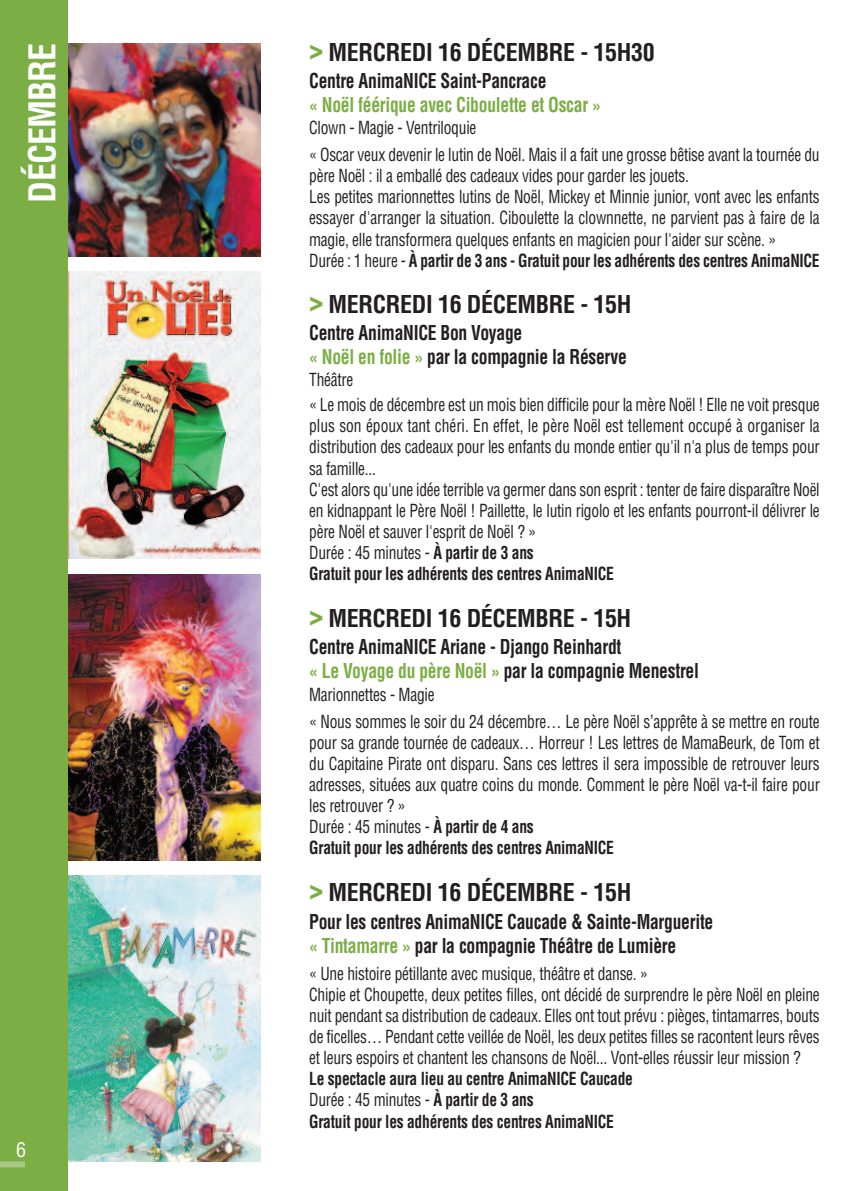
<style>
.page{position:relative;width:851px;height:1191px;background:#fff}
.page>*{position:absolute;margin:0;border:0;box-sizing:border-box;transform-origin:0 0}
.t1{font:700 condensed 36px "Helvetica";letter-spacing:-.025em;color:#fff}
.t2{font:700 condensed 24px "Helvetica";letter-spacing:-.015em;color:#231f20}
.t3{font:700 condensed 20px/24px "Helvetica";letter-spacing:-.015em;color:#231f20;scale:.88 1}
.t4{font:700 condensed 20px "Helvetica";letter-spacing:-.015em;color:#7bae44;scale:.88 1}
.t5{font:condensed 20px "Helvetica";color:#fff}
.t6{font:condensed 17.6px/21.2px "Helvetica";letter-spacing:-.015em;color:#231f20;scale:.88 1}
.t7{font:700 condensed 17.6px/21.2px "Helvetica";letter-spacing:-.015em;color:#231f20;scale:.88 1}
.s1{font-family:"Helvetica Neue";font-weight:900;font-size:27.2px;color:#7bae44}
.s2{font-weight:700}
.s3{color:#7bae44}
.s4{font-weight:400}
</style>
<div class="page">
<img style="left:68px;top:574px;width:193px;height:286px">
<img style="left:68px;top:272px;width:193px;height:286px">
<img style="left:68px;top:875px;width:193px;height:286px">
<img style="left:68px;top:43px;width:193px;height:214px">
<div style="left:0;top:0;width:68px;height:1191px;background:#7bae44"></div>
<div style="left:0;top:1161px;width:25px;height:6px;background:#aac784"></div>
<hr style="left:850px;top:0;width:1px;height:1191px;background:#7bae44">
<h1 class="t1" style="left:22px;top:202px;width:161px;rotate:-90deg">DÉCEMBRE</h1>
<p class="t5" style="left:16px;top:1142px;width:11px">6</p>
<h2 class="t2" style="left:309px;top:39px;width:347px"><span class="s1">&gt;</span> MERCREDI 16 DÉCEMBRE - 15H30</h2>
<p class="t3" style="left:309px;top:69px;width:271px">Centre AnimaNICE Saint-Pancrace</p>
<p class="t4" style="left:309px;top:93px;width:333px">« Noël féérique avec Ciboulette et Oscar »</p>
<p class="t6" style="left:309px;top:115px;width:581px;line-height:27.2px">Clown - Magie - Ventriloquie<br>« Oscar veux devenir le lutin de Noël. Mais il a fait une grosse bêtise avant la tournée du</p>
<p class="t6" style="left:309px;top:167px;width:581px">père Noël : il a emballé des cadeaux vides pour garder les jouets.<br>Les petites marionnettes lutins de Noël, Mickey et Minnie junior, vont avec les enfants essayer d'arranger la situation. Ciboulette la clownnette, ne parvient pas à faire de la magie, elle transformera quelques enfants en magicien pour l'aider sur scène. »<br>Durée : 1 heure - <span class="s2">À partir de 3 ans - Gratuit pour les adhérents des centres AnimaNICE</span></p>
<h2 class="t2" style="left:309px;top:291px;width:324px"><span class="s1">&gt;</span> MERCREDI 16 DÉCEMBRE - 15H</h2>
<p class="t3" style="left:309px;top:321px;width:362px">Centre AnimaNICE Bon Voyage<br><span class="s3">« Noël en folie »</span> par la compagnie la Réserve</p>
<p class="t6" style="left:309px;top:368px;width:581px;line-height:25.2px">Théâtre<br>« Le mois de décembre est un mois bien difficile pour la mère Noël ! Elle ne voit presque</p>
<p class="t6" style="left:309px;top:417px;width:581px">plus son époux tant chéri. En effet, le père Noël est tellement occupé à organiser la distribution des cadeaux pour les enfants du monde entier qu'il n'a plus de temps pour sa famille...<br>C'est alors qu'une idée terrible va germer dans son esprit : tenter de faire disparaître Noël en kidnappant le Père Noël ! Paillette, le lutin rigolo et les enfants pourront-il délivrer le père Noël et sauver l'esprit de Noël ? »<br>Durée : 45 minutes - <span class="s2">À partir de 3 ans<br>Gratuit pour les adhérents des centres AnimaNICE</span></p>
<h2 class="t2" style="left:309px;top:604px;width:323px"><span class="s1">&gt;</span> MERCREDI 16 DÉCEMBRE - 15H</h2>
<p class="t3" style="left:309px;top:635px;width:444px">Centre AnimaNICE Ariane - Django Reinhardt<br><span class="s3">« Le Voyage du père Noël »</span> par la compagnie Menestrel</p>
<p class="t6" style="left:309px;top:682px;width:581px;line-height:27px">Marionnettes - Magie<br>« Nous sommes le soir du 24 décembre… Le père Noël s’apprête à se mettre en route</p>
<p class="t6" style="left:309px;top:733px;width:581px">pour sa grande tournée de cadeaux… Horreur ! Les lettres de MamaBeurk, de Tom et du Capitaine Pirate ont disparu. Sans ces lettres il sera impossible de retrouver leurs adresses, situées aux quatre coins du monde. Comment le père Noël va-t-il faire pour les retrouver ? »<br>Durée : 45 minutes - <span class="s2">À partir de 4 ans<br>Gratuit pour les adhérents des centres AnimaNICE</span></p>
<h2 class="t2" style="left:309px;top:878px;width:323px"><span class="s1">&gt;</span> MERCREDI 16 DÉCEMBRE - 15H</h2>
<p class="t3" style="left:309px;top:909px;width:461px">Pour les centres AnimaNICE Caucade &amp; Sainte-Marguerite <span class="s3">« Tintamarre »</span> par la compagnie Théâtre de Lumière</p>
<p class="t6" style="left:309px;top:964px;width:581px">« Une histoire pétillante avec musique, théâtre et danse. »<br>Chipie et Choupette, deux petites filles, ont décidé de surprendre le père Noël en pleine nuit pendant sa distribution de cadeaux. Elles ont tout prévu : pièges, tintamarres, bouts de ficelles… Pendant cette veillée de Noël, les deux petites filles se racontent leurs rêves et leurs espoirs et chantent les chansons de Noël... Vont-elles réussir leur mission ?</p>
<p class="t7" style="left:309px;top:1068px;width:369px">Le spectacle aura lieu au centre AnimaNICE Caucade<br><span class="s4">Durée : 45 minutes -</span> À partir de 3 ans<br>Gratuit pour les adhérents des centres AnimaNICE</p>
</div>
